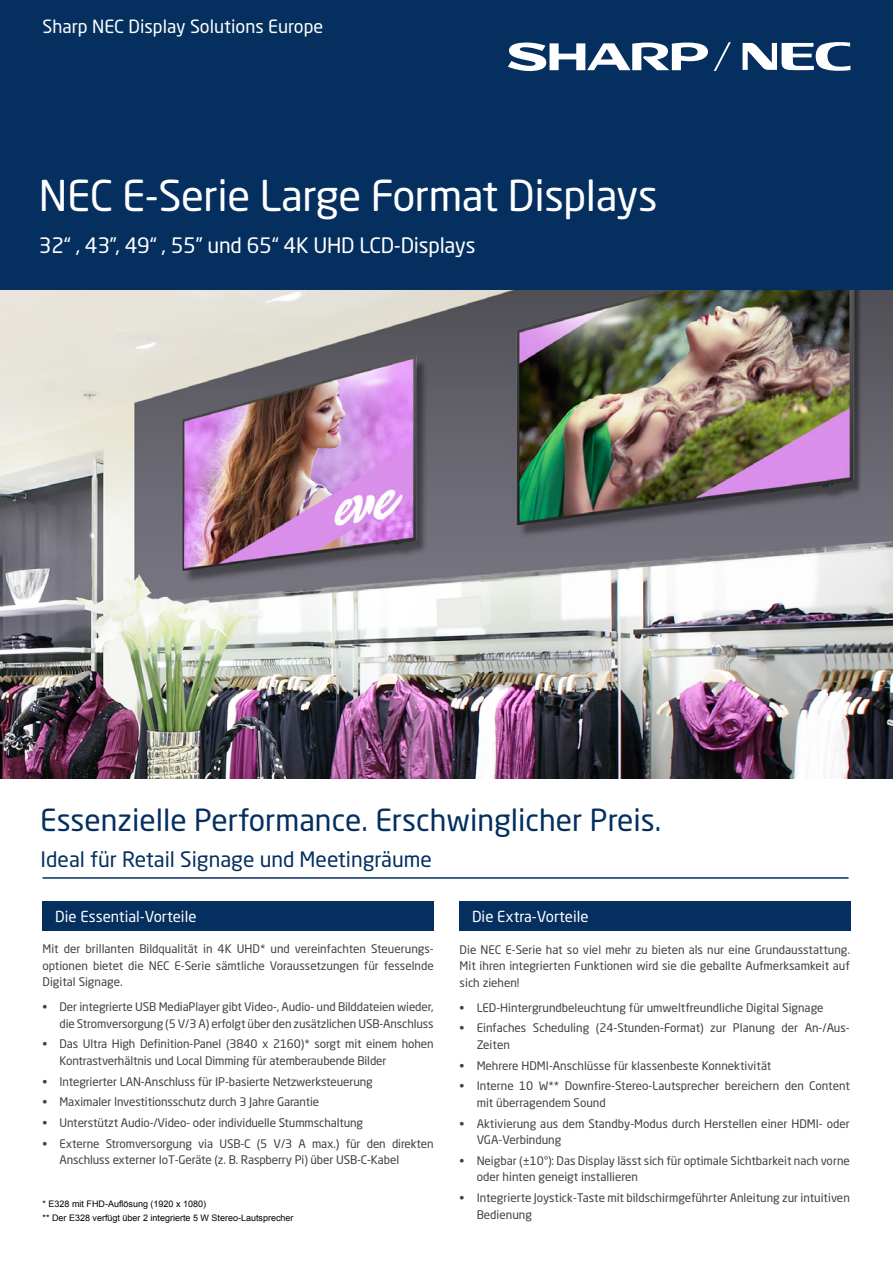
<style>
.page{position:relative;width:893px;height:1263px;background:#fff}
.page>*{position:absolute;margin:0;border:0;box-sizing:border-box;transform-origin:0 0}
.t1{font:42px "Neo Sans Pro";letter-spacing:-.01em;color:#fff}
.t2{font:30px "Neo Sans Pro";color:#042f5f}
.t3{font:21px "Neo Sans Pro";letter-spacing:-.01em;color:#fff}
.Head_Linie{font:21px "Neo Sans Pro";color:#042f5f}
.t4{font:18px "Neo Sans Pro";color:#fff}
.Head_Balken{font:15px "Neo Sans Pro";color:#fff}
.Copy{font:11.7px/16.5px "Neo Sans Pro";letter-spacing:-.01em;color:#414042}
.t5{font:9px "Arial";color:#000}
</style>
<div class="page">
<img style="left:0;top:289px;width:893px;height:489px">
<div style="left:0;top:0;width:893px;height:289px;background:#042f5f"></div>
<svg style="left:743px;top:42px;width:107px;height:29px"></svg>
<svg style="left:508px;top:42px;width:223px;height:29px"></svg>
<hr style="left:43px;top:877px;width:805px;height:2px;background:#042f5f">
<div style="left:43px;top:901px;width:391px;height:30px;background:#042f5f"></div>
<div style="left:459px;top:901px;width:391px;height:30px;background:#042f5f"></div>
<p class="t4" style="left:43px;top:15px;width:282px">Sharp NEC Display Solutions Europe</p>
<p class="t1" style="left:39px;top:170px;width:620px">NEC E-Serie Large Format Displays</p>
<p class="t3" style="left:39px;top:232px;width:438px">32“ , 43”, 49“ , 55” und 65“ 4K UHD LCD-Displays</p>
<p class="t2" style="left:40px;top:801px;width:623px">Essenzielle Performance. Erschwinglicher Preis.</p>
<p class="Head_Linie" style="left:41px;top:846px;width:393px">Ideal für Retail Signage und Meetingräume</p>
<p class="Head_Balken" style="left:55px;top:907px;width:143px">Die Essential-Vorteile</p>
<p class="Head_Balken" style="left:472px;top:907px;width:118px">Die Extra-Vorteile</p>
<p class="Copy" style="left:43px;top:940px;width:393px;text-align:justify">Mit der brillanten Bildqualität in 4K UHD* und vereinfachten Steuerungs&shy;optionen bietet die NEC E-Serie sämtliche Voraussetzungen für fesselnde Digital Signage.</p>
<p class="Copy" style="left:43px;top:998px;width:393px;text-align:right">• Der integrierte USB MediaPlayer gibt Video-, Audio- und Bilddateien wieder, die Stromversorgung (5 V/3 A) erfolgt über den zusätzlichen USB-Anschluss</p>
<p class="Copy" style="left:60px;top:1035px;width:376px;text-indent:-17px">• Das Ultra High Definition-Panel (3840 x 2160)* sorgt mit einem hohen<br>Kontrastverhältnis und Local Dimming für atemberaubende Bilder</p>
<p class="Copy" style="left:43px;top:1073px;width:332px">• Integrierter LAN-Anschluss für IP-basierte Netzwerksteuerung</p>
<p class="Copy" style="left:43px;top:1093px;width:278px">• Maximaler Investitionsschutz durch 3 Jahre Garantie</p>
<p class="Copy" style="left:43px;top:1114px;width:322px">• Unterstützt Audio-/Video- oder individuelle Stummschaltung</p>
<p class="Copy" style="left:60px;top:1135px;width:376px;text-indent:-17px">• Externe Stromversorgung via USB-C (5 V/3 A max.) für den direkten<br>Anschluss externer IoT-Geräte (z. B. Raspberry Pi) über USB-C-Kabel</p>
<p class="t5" style="left:43px;top:1198px;width:165px">* E328 mit FHD-Auflösung (1920 x 1080)</p>
<p class="t5" style="left:43px;top:1212px;width:253px">** Der E328 verfügt über 2 integrierte 5 W Stereo-Lautsprecher</p>
<p class="Copy" style="left:460px;top:941px;width:392px;text-align:justify">Die NEC E-Serie hat so viel mehr zu bieten als nur eine Grundausstattung.<br>Mit ihren integrierten Funktionen wird sie die geballte Aufmerksamkeit auf sich ziehen!</p>
<p class="Copy" style="left:460px;top:999px;width:365px">• LED-Hintergrundbeleuchtung für umweltfreundliche Digital Signage</p>
<p class="Copy" style="left:477px;top:1020px;width:375px;text-indent:-17px">• Einfaches Scheduling (24-Stunden-Format) zur Planung der An-/Aus-<br>Zeiten</p>
<p class="Copy" style="left:460px;top:1057px;width:313px">• Mehrere HDMI-Anschlüsse für klassenbeste Konnektivität</p>
<p class="Copy" style="left:477px;top:1078px;width:375px;text-indent:-17px">• Interne 10 W** Downfire-Stereo-Lautsprecher bereichern den Content mit überragendem Sound</p>
<p class="Copy" style="left:477px;top:1115px;width:375px;text-indent:-17px">• Aktivierung aus dem Standby-Modus durch Herstellen einer HDMI- oder<br>VGA-Verbindung</p>
<p class="Copy" style="left:477px;top:1152px;width:375px;text-indent:-17px">• Neigbar (±10°): Das Display lässt sich für optimale Sichtbarkeit nach vorne oder hinten geneigt installieren</p>
<p class="Copy" style="left:477px;top:1189px;width:375px;text-indent:-17px">• Integrierte Joystick-Taste mit bildschirmgeführter Anleitung zur intuitiven<br>Bedienung</p>
</div>
